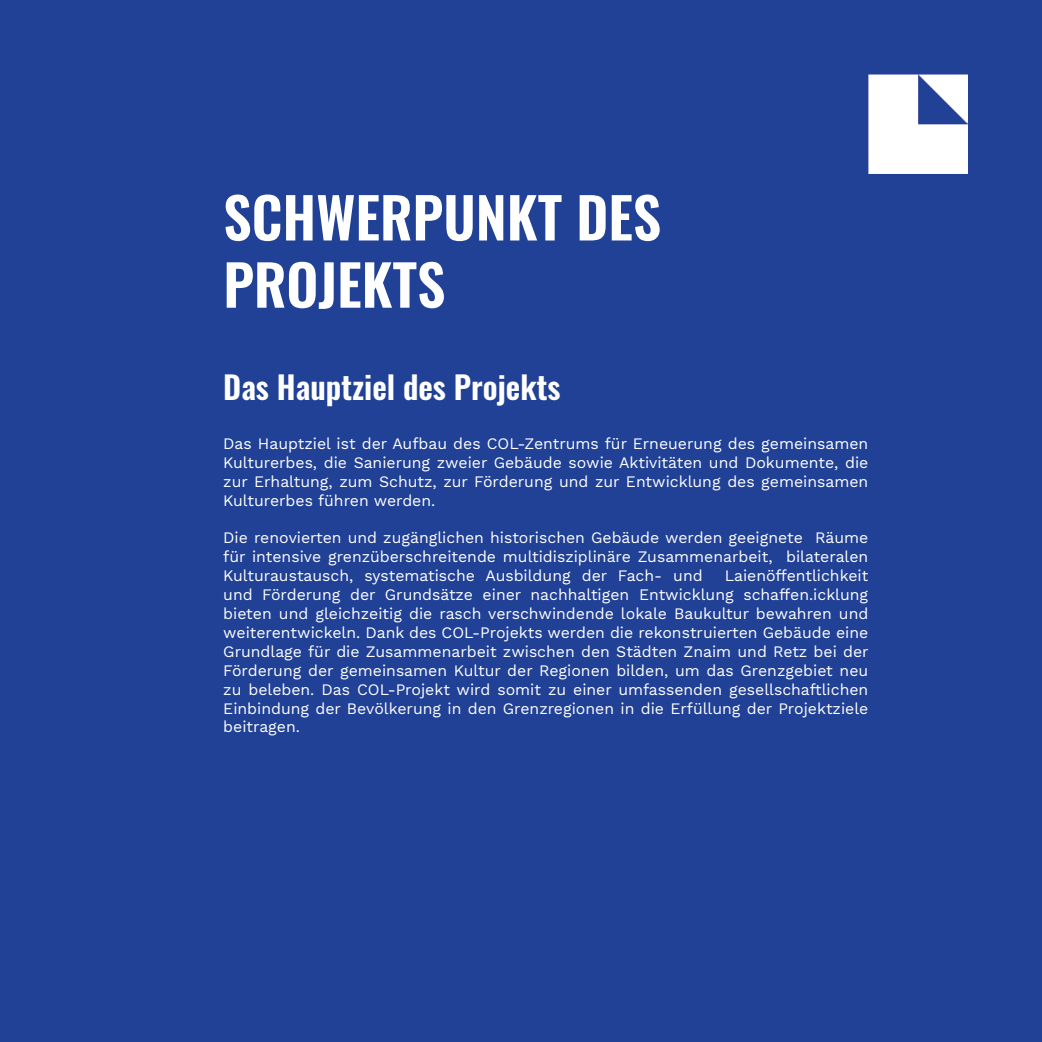
<style>
.page{position:relative;width:1042px;height:1042px;background:#214196}
.page>*{position:absolute;margin:0;border:0;box-sizing:border-box;transform-origin:0 0}
.t1{font:600 56px/67.2px "Oswald";color:#fff}
.t2{font:600 31.5px "Oswald";color:#fff}
.t3{font:15.75px/18.9px "Work Sans";color:#fff;text-align:justify}
</style>
<div class="page">
<img style="left:868px;top:74px;width:99px;height:100px">
<h1 class="t1" style="left:223px;top:179px;width:439px">SCHWERPUNKT DES<br>PROJEKTS</h1>
<h2 class="t2" style="left:223px;top:359px;width:339px">Das Hauptziel des Projekts</h2>
<p class="t3" style="left:223px;top:435px;width:646px">Das Hauptziel ist der Aufbau des COL-Zentrums für Erneuerung des gemeinsamen Kulturerbes, die Sanierung zweier Gebäude sowie Aktivitäten und Dokumente, die zur Erhaltung, zum Schutz, zur Förderung und zur Entwicklung des gemeinsamen Kulturerbes führen werden.</p>
<p class="t3" style="left:223px;top:529px;width:646px">Die renovierten und zugänglichen historischen Gebäude werden geeignete Räume für intensive grenzüberschreitende multidisziplinäre Zusammenarbeit, bilateralen Kulturaustausch, systematische Ausbildung der Fach- und</p>
<p class="t3" style="left:223px;top:567px;width:647px;text-indent:501px">Laienöffentlichkeit und Förderung der Grundsätze einer nachhaltigen Entwicklung schaffen.icklung bieten und gleichzeitig die rasch verschwindende lokale Baukultur bewahren und weiterentwickeln. Dank des COL-Projekts werden die rekonstruierten Gebäude eine Grundlage für die Zusammenarbeit zwischen den Städten Znaim und Retz bei der Förderung der gemeinsamen Kultur der Regionen bilden, um das Grenzgebiet neu zu beleben. Das COL-Projekt wird somit zu einer umfassenden gesellschaftlichen Einbindung der Bevölkerung in den Grenzregionen in die Erfüllung der Projektziele beitragen.</p>
</div>
